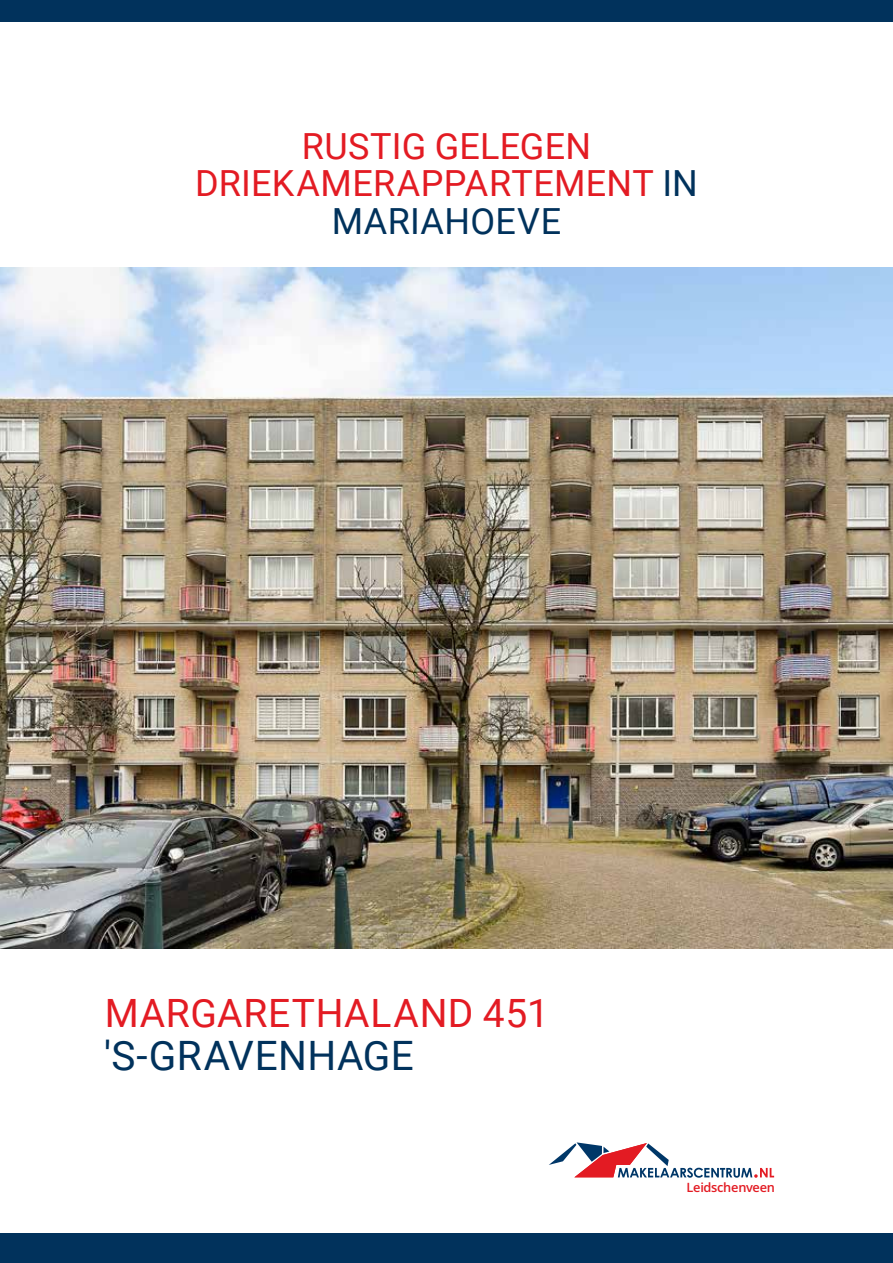
<style>
.page{position:relative;width:893px;height:1263px;background:#fff}
.page>*{position:absolute;margin:0;border:0;box-sizing:border-box;transform-origin:0 0}
.t1{font:40.5px "Roboto";letter-spacing:.01em;color:#01325c}
.t2{font:39px "Roboto";letter-spacing:.02em;color:#e31b23}
.t3{font:36px/37.5px "Roboto";letter-spacing:.01em;color:#e31b23;text-align:center}
.t4{font:600 12.75px "Open Sans";letter-spacing:-.025em;color:#e31b23}
.s1{color:#01325c}
</style>
<div class="page">
<img style="left:0;top:268px;width:893px;height:680px">
<div style="left:0;top:1233px;width:893px;height:30px;background:#01325c"></div>
<div style="left:0;top:0;width:893px;height:22px;background:#01325c"></div>
<svg style="left:549px;top:1142px;width:225px;height:36px"></svg>
<p class="t3" style="left:195px;top:126px;width:504px">RUSTIG GELEGEN<br>DRIEKAMERAPPARTEMENT <span class="s1">IN<br>MARIAHOEVE</span></p>
<p class="t2" style="left:105px;top:985px;width:446px">MARGARETHALAND 451</p>
<p class="t1" style="left:104px;top:1027px;width:311px">'S-GRAVENHAGE</p>
<p class="t4" style="left:687px;top:1178px;width:90px">Leidschenveen</p>
</div>
